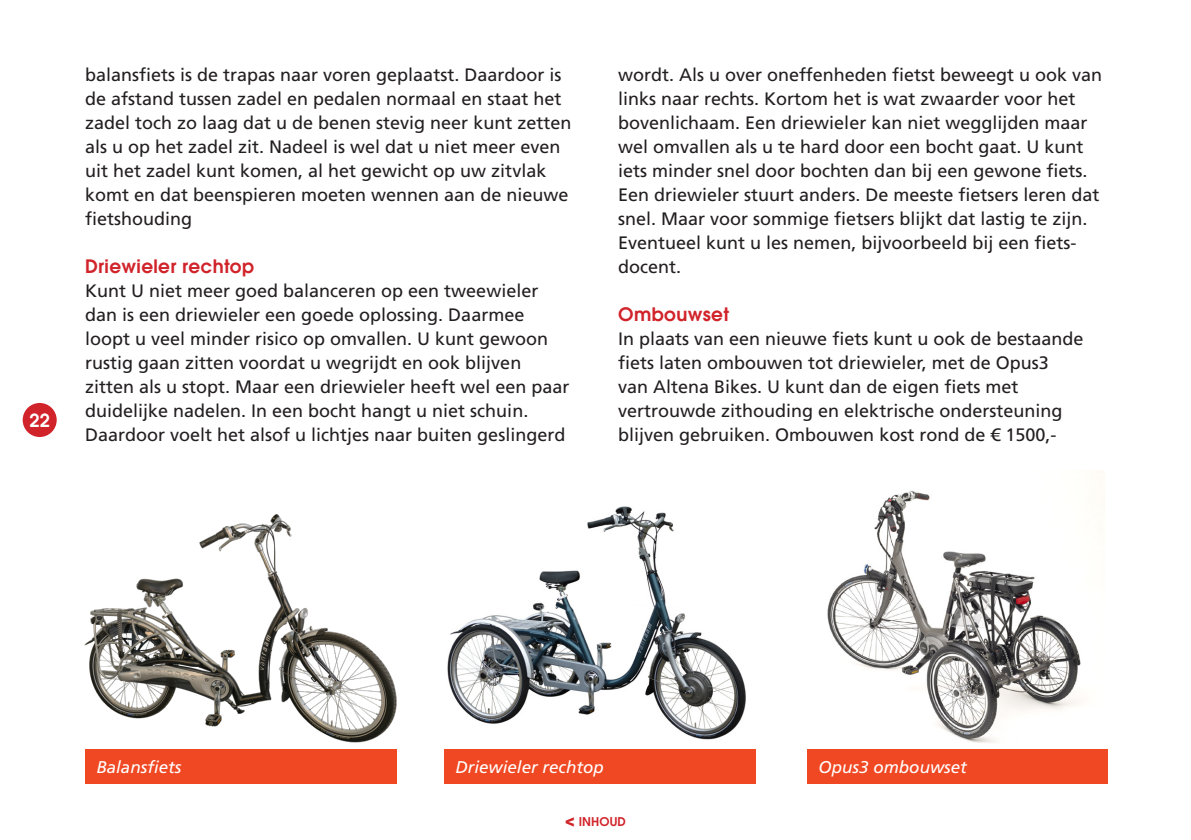
<style>
.page{position:relative;width:1191px;height:840px;background:#fff}
.page>*{position:absolute;margin:0;border:0;box-sizing:border-box;transform-origin:0 0}
.Subparagraaf_kop{font:600 18.4px "Avant Garde";letter-spacing:.02em;color:#d1232a}
.Broodtekst{font:18px/24px "Frutiger LT Std";color:#231f20}
.t1{font:600 18px "Avant Garde";color:#fff}
.Bijschrift{font:italic 17px "Frutiger LT Std";color:#fff}
.t2{font:600 12px "Avant Garde";letter-spacing:.01em;color:#d1232a}
.s1{font-weight:700;font-size:16px}
</style>
<div class="page">
<div style="left:23px;top:403px;width:34px;height:34px;background:#d1232a;border-radius:50%"></div>
<img style="left:827px;top:491px;width:254px;height:252px">
<div style="left:807px;top:748px;width:300px;height:34px;background:#f04822"></div>
<img style="left:84px;top:514px;width:313px;height:229px">
<img style="left:447px;top:506px;width:299px;height:234px">
<div style="left:85px;top:748px;width:312px;height:34px;background:#f04822"></div>
<div style="left:444px;top:748px;width:312px;height:34px;background:#f04822"></div>
<p class="t1" style="left:29px;top:408px;width:22px">22</p>
<p class="Broodtekst" style="left:85px;top:63px;width:488px">balansfiets is de trapas naar voren geplaatst. Daardoor is de afstand tussen zadel en pedalen normaal en staat het zadel toch zo laag dat u de benen stevig neer kunt zetten als u op het zadel zit. Nadeel is wel dat u niet meer even uit het zadel kunt komen, al het gewicht op uw zitvlak komt en dat beenspieren moeten wennen aan de nieuwe fietshouding</p>
<p class="Subparagraaf_kop" style="left:85px;top:254px;width:171px">Driewieler rechtop</p>
<p class="Broodtekst" style="left:85px;top:279px;width:486px">Kunt U niet meer goed balanceren op een tweewieler dan is een driewieler een goede oplossing. Daarmee loopt u veel minder risico op omvallen. U kunt gewoon rustig gaan zitten voordat u wegrijdt en ook blijven zitten als u stopt. Maar een driewieler heeft wel een paar duidelijke nadelen. In een bocht hangt u niet schuin.<br>Daardoor voelt het alsof u lichtjes naar buiten geslingerd</p>
<p class="Broodtekst" style="left:618px;top:63px;width:485px">wordt. Als u over oneffenheden fietst beweegt u ook van links naar rechts. Kortom het is wat zwaarder voor het bovenlichaam. Een driewieler kan niet wegglijden maar wel omvallen als u te hard door een bocht gaat. U kunt iets minder snel door bochten dan bij een gewone fiets.</p>
<p class="Broodtekst" style="left:618px;top:183px;width:483px">Een driewieler stuurt anders. De meeste fietsers leren dat snel. Maar voor sommige fietsers blijkt dat lastig te zijn.<br>Eventueel kunt u les nemen, bijvoorbeeld bij een fiets&shy;docent.</p>
<p class="Subparagraaf_kop" style="left:618px;top:302px;width:112px">Ombouwset</p>
<p class="Broodtekst" style="left:618px;top:327px;width:467px">In plaats van een nieuwe fiets kunt u ook de bestaande fiets laten ombouwen tot driewieler, met de Opus3<br>van Altena Bikes. U kunt dan de eigen fiets met vertrouwde zithouding en elektrische ondersteuning blijven gebruiken. Ombouwen kost rond de € 1500,-</p>
<p class="Bijschrift" style="left:96px;top:756px;width:87px">Balansfiets</p>
<p class="Bijschrift" style="left:455px;top:756px;width:150px">Driewieler rechtop</p>
<p class="Bijschrift" style="left:818px;top:756px;width:150px">Opus3 ombouwset</p>
<p class="t2" style="left:565px;top:812px;width:62px"><span class="s1">&lt;</span> INHOUD</p>
</div>
